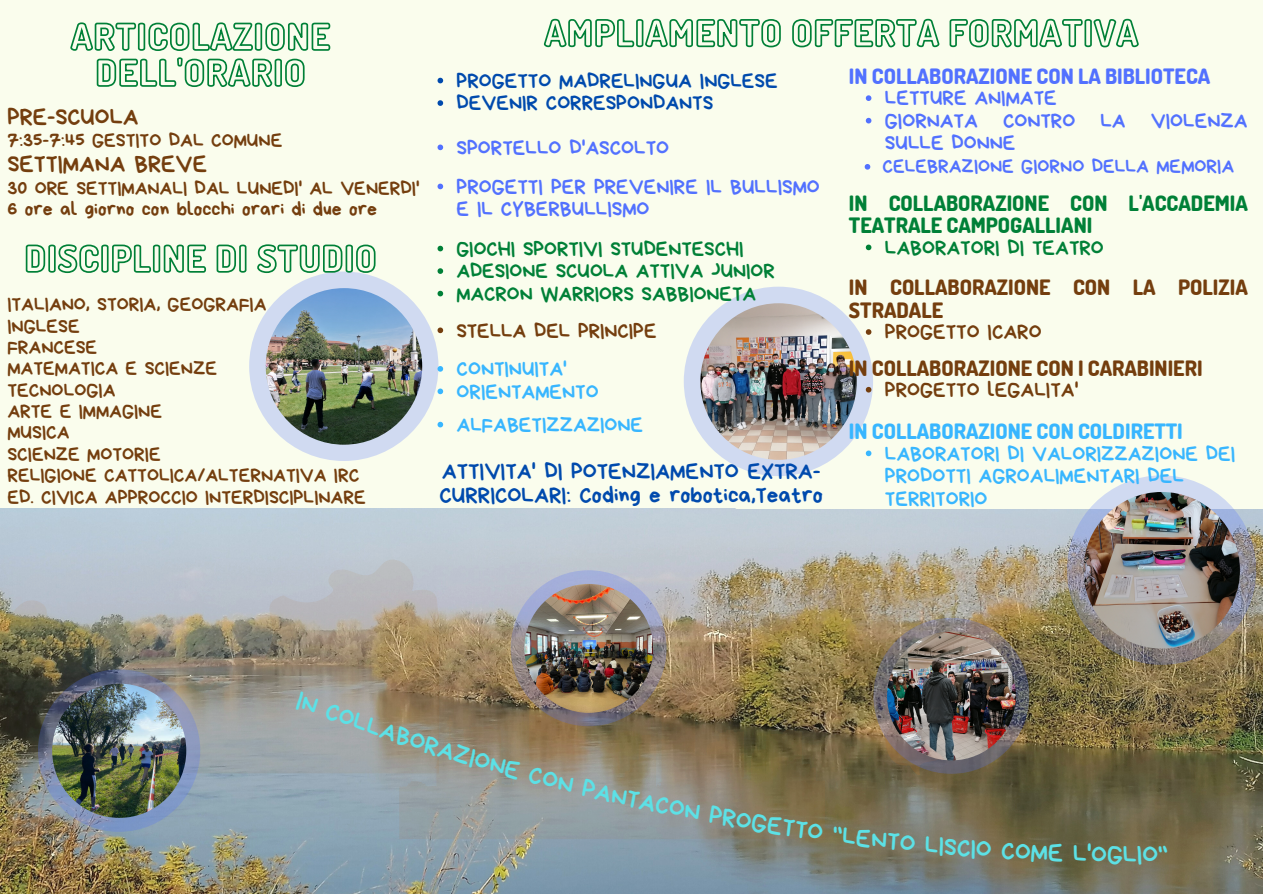
<style>
.page{position:relative;width:1263px;height:894px;background:#fff}
.page>*{position:absolute;margin:0;border:0;box-sizing:border-box;transform-origin:0 0}
.t1{font:25.65px "Bryndan Write";color:#5ce1e6}
.t2{font:24.15px "Bryndan Write";color:#743e0e}
.t3{font:22.95px/24.8px "Bryndan Write";color:#004aad}
.t4{font:21.15px/22.5px "Bryndan Write";color:#5271ff}
.t5{font:21.15px/22.5px "Bryndan Write";color:#38b6ff}
.t6{font:800 21.15px/22.5px "Dosis";color:#743e0e}
.t7{font:800 21.15px/22.5px "Dosis";color:#008037}
.t8{font:21.15px/22.5px "Bryndan Write";color:#004aad}
.t9{font:800 21.15px "Dosis";color:#5271ff}
.t10{font:21.15px "Bryndan Write";color:#743e0e}
.t11{font:800 21.15px "Dosis";color:#38b6ff}
.t12{font:21.15px "Bryndan Write";color:#008037}
.t13{font:21px/22.5px "Bryndan Write";color:#008037}
.t14{font:21px "Bryndan Write";color:#743e0e}
.t15{font:19.65px/21.3px "Bryndan Write";color:#743e0e}
.t16{font:19.65px "Bryndan Write";color:#5271ff}
</style>
<div class="page">
<div style="left:0;top:0;width:1263px;height:893px;background:#fafded"></div>
<img style="left:0;top:508px;width:1262px;height:385px">
<svg style="left:399px;top:621px;width:425px;height:218px"></svg>
<svg style="left:677px;top:692px;width:9px;height:2px"></svg>
<svg style="left:0;top:559px;width:439px;height:214px"></svg>
<svg style="left:879px;top:726px;width:92px;height:56px"></svg>
<div style="left:249px;top:271px;width:189px;height:190px;background:#d0daf1;border-radius:50%"></div>
<img style="left:266px;top:288px;width:156px;height:156px;border-radius:50%">
<svg style="left:38px;top:669px;width:162px;height:162px"></svg>
<img style="left:52px;top:683px;width:134px;height:134px;border-radius:50%">
<svg style="left:1067px;top:475px;width:189px;height:189px"></svg>
<img style="left:1083px;top:492px;width:157px;height:156px;border-radius:50%">
<div style="left:684px;top:286px;width:189px;height:190px;background:#d0daf1;border-radius:50%"></div>
<img style="left:700px;top:303px;width:157px;height:156px;border-radius:50%">
<svg style="left:511px;top:570px;width:156px;height:156px"></svg>
<img style="left:524px;top:583px;width:129px;height:129px;border-radius:50%">
<svg style="left:873px;top:617px;width:156px;height:156px"></svg>
<img style="left:887px;top:631px;width:129px;height:129px;border-radius:50%">
<svg style="left:437px;top:366px;width:6px;height:5px"></svg>
<svg style="left:437px;top:388px;width:6px;height:6px"></svg>
<svg style="left:437px;top:421px;width:6px;height:6px"></svg>
<svg style="left:866px;top:450px;width:5px;height:6px"></svg>
<svg style="left:70px;top:22px;width:261px;height:65px"></svg>
<svg style="left:437px;top:78px;width:6px;height:5px"></svg>
<svg style="left:437px;top:100px;width:6px;height:6px"></svg>
<svg style="left:437px;top:183px;width:6px;height:6px"></svg>
<svg style="left:437px;top:246px;width:6px;height:5px"></svg>
<svg style="left:437px;top:268px;width:6px;height:6px"></svg>
<svg style="left:437px;top:291px;width:6px;height:5px"></svg>
<svg style="left:25px;top:244px;width:351px;height:61px"></svg>
<svg style="left:543px;top:18px;width:596px;height:30px"></svg>
<svg style="left:866px;top:244px;width:5px;height:6px"></svg>
<svg style="left:866px;top:95px;width:5px;height:6px"></svg>
<svg style="left:866px;top:118px;width:5px;height:5px"></svg>
<svg style="left:865px;top:164px;width:5px;height:5px"></svg>
<svg style="left:866px;top:329px;width:5px;height:6px"></svg>
<svg style="left:866px;top:387px;width:5px;height:5px"></svg>
<svg style="left:437px;top:144px;width:6px;height:6px"></svg>
<svg style="left:437px;top:327px;width:6px;height:6px"></svg>
<svg style="left:294px;top:691px;width:280px;height:101px"></svg>
<svg style="left:581px;top:777px;width:120px;height:42px"></svg>
<svg style="left:709px;top:804px;width:114px;height:35px"></svg>
<svg style="left:833px;top:824px;width:82px;height:26px"></svg>
<svg style="left:925px;top:835px;width:67px;height:23px"></svg>
<svg style="left:1001px;top:841px;width:121px;height:23px"></svg>
<p class="t2" style="left:7px;top:104px;width:133px">PRE-SCUOLA</p>
<p class="t15" style="left:7px;top:130px;width:276px">7:35-7:45 GESTITO DAL COMUNE</p>
<p class="t2" style="left:7px;top:152px;width:201px">SETTIMANA BREVE</p>
<p class="t15" style="left:7px;top:177px;width:414px">30 ORE SETTIMANALI DAL LUNEDI' AL VENERDI'<br>6 ore al giorno con blocchi orari di due ore</p>
<p class="t15" style="left:7px;top:293px;width:360px">ITALIANO, STORIA, GEOGRAFIA<br>INGLESE<br>FRANCESE<br>MATEMATICA E SCIENZE<br>TECNOLOGIA<br>ARTE E IMMAGINE<br>MUSICA<br>SCIENZE MOTORIE<br>RELIGIONE CATTOLICA/ALTERNATIVA IRC<br>ED. CIVICA APPROCCIO INTERDISCIPLINARE</p>
<p class="t8" style="left:457px;top:69px;width:323px">PROGETTO MADRELINGUA INGLESE<br>DEVENIR CORRESPONDANTS</p>
<p class="t4" style="left:457px;top:136px;width:214px">SPORTELLO D'ASCOLTO</p>
<p class="t9" style="left:849px;top:62px;width:363px">IN COLLABORAZIONE CON LA BIBLIOTECA</p>
<p class="t4" style="left:885px;top:87px;width:364px">LETTURE ANIMATE<br>GIORNATA CONTRO LA VIOLENZA<br>SULLE DONNE</p>
<p class="t16" style="left:882px;top:156px;width:353px">CELEBRAZIONE GIORNO DELLA MEMORIA</p>
<p class="t4" style="left:457px;top:175px;width:365px">PROGETTI PER PREVENIRE IL BULLISMO<br>E IL CYBERBULLISMO</p>
<p class="t13" style="left:456px;top:237px;width:320px">GIOCHI SPORTIVI STUDENTESCHI<br>ADESIONE SCUOLA ATTIVA JUNIOR<br>MACRON WARRIORS SABBIONETA</p>
<p class="t12" style="left:885px;top:236px;width:220px">LABORATORI DI TEATRO</p>
<p class="t7" style="left:849px;top:191px;width:400px">IN COLLABORAZIONE CON L'ACCADEMIA<br>TEATRALE CAMPOGALLIANI</p>
<p class="t6" style="left:849px;top:276px;width:400px">IN COLLABORAZIONE CON LA POLIZIA<br>STRADALE</p>
<p class="t14" style="left:456px;top:319px;width:202px">STELLA DEL PRINCIPE</p>
<p class="t5" style="left:457px;top:357px;width:144px">CONTINUITA'<br>ORIENTAMENTO</p>
<p class="t5" style="left:457px;top:413px;width:188px">ALFABETIZZAZIONE</p>
<p class="t3" style="left:440px;top:458px;width:385px">ATTIVITA' DI POTENZIAMENTO EXTRA-<br>CURRICOLARI: Coding e robotica,Teatro</p>
<p class="t10" style="left:885px;top:321px;width:158px">PROGETTO ICARO</p>
<p class="t6" style="left:849px;top:356px;width:355px">IN COLLABORAZIONE CON I CARABINIERI</p>
<p class="t10" style="left:885px;top:379px;width:195px">PROGETTO lEGALITA'</p>
<p class="t11" style="left:849px;top:417px;width:335px">IN COLLABORAZIONE CON COLDIRETTI</p>
<p class="t5" style="left:885px;top:442px;width:352px">LABORATORI DI VALORIZZAZIONE DEI<br>PRODOTTI AGROALIMENTARI DEL<br>TERRITORIO</p>
<h1 class="t1" style="left:1123px;top:841px;width:47px">LIO"</h1>
</div>
